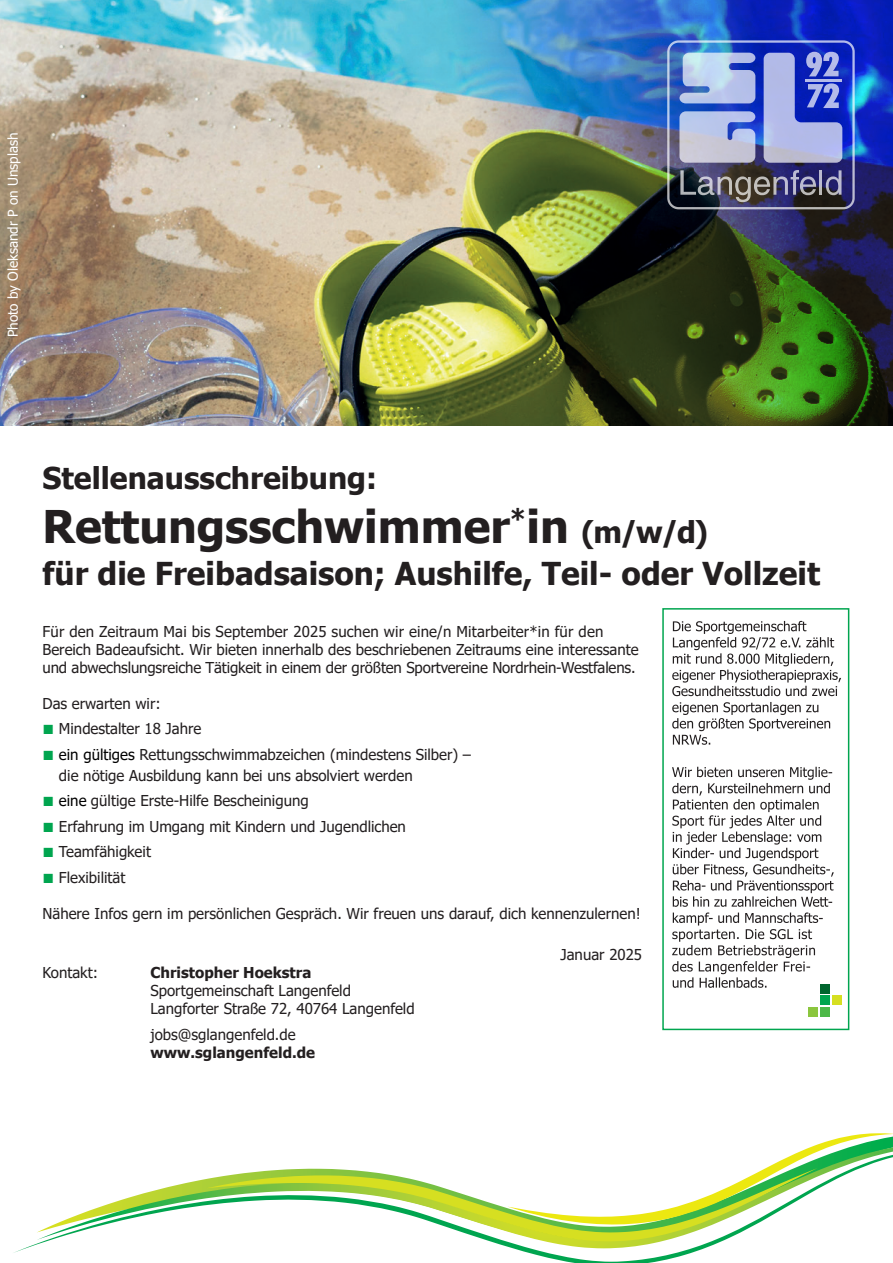
<style>
.page{position:relative;width:893px;height:1263px;background:#fff}
.page>*{position:absolute;margin:0;border:0;box-sizing:border-box;transform-origin:0 0}
.t1{font:700 45px "Tahoma";color:#231f20}
.t2{font:700 31.5px "Tahoma";color:#231f20}
.t3{font:700 30px "Tahoma";color:#231f20}
.t4{font:15px/18px "Tahoma";color:#231f20}
.t5{font:700 15px "Tahoma";color:#231f20}
.t6{font:13.5px "Tahoma";color:#fff}
.s1{font-size:30px}
.s2{font-size:19.5px;color:#00a54f}
.s3{color:#000}
</style>
<div class="page">
<img style="left:0;top:0;width:893px;height:425px">
<svg style="left:13px;top:1243px;width:692px;height:20px"></svg>
<svg style="left:37px;top:1178px;width:683px;height:70px"></svg>
<svg style="left:207px;top:1168px;width:550px;height:74px"></svg>
<svg style="left:507px;top:1133px;width:386px;height:91px"></svg>
<div style="left:667px;top:40px;width:188px;height:169px;border:2px solid #fff;border-radius:10px"></div>
<svg style="left:679px;top:53px;width:76px;height:50px;background:#a6bbe4"></svg>
<svg style="left:679px;top:111px;width:76px;height:52px;background:#b3bbdc"></svg>
<svg style="left:680px;top:170px;width:136px;height:32px;background:#514f60"></svg>
<hr style="left:819px;top:170px;width:3px;height:25px;background:#fff">
<svg style="left:826px;top:170px;width:15px;height:25px"></svg>
<svg style="left:764px;top:52px;width:78px;height:111px;background:#8691d8"></svg>
<div style="left:662px;top:608px;width:187px;height:422px;border:2px solid #00a54f"></div>
<div style="left:820px;top:995px;width:9px;height:9px;background:#00a54f"></div>
<div style="left:820px;top:984px;width:9px;height:9px;background:#00652e"></div>
<div style="left:832px;top:996px;width:9px;height:9px;background:#d6df21"></div>
<div style="left:808px;top:1007px;width:9px;height:9px;background:#8bc63e"></div>
<div style="left:820px;top:1007px;width:9px;height:9px;background:#4cb848"></div>
<svg style="left:672px;top:767px;width:162px;height:221px"></svg>
<svg style="left:672px;top:702px;width:158px;height:43px"></svg>
<svg style="left:672px;top:621px;width:169px;height:75px"></svg>
<p class="t6" style="left:4px;top:337px;width:206px;rotate:-90deg">Photo by Oleksandr P on Unsplash</p>
<h3 class="t3" style="left:43px;top:457px;width:336px">Stellenausschreibung:</h3>
<h1 class="t1" style="left:43px;top:495px;width:667px">Rettungsschwimmer<sup>*</sup>in <span class="s1">(m/w/d)</span></h1>
<h2 class="t2" style="left:43px;top:552px;width:779px">für die Freibadsaison; Aushilfe, Teil- oder Vollzeit</h2>
<p class="t4" style="left:43px;top:623px;width:598px">Für den Zeitraum Mai bis September 2025 suchen wir eine/n Mitarbeiter*in für den<br>Bereich Badeaufsicht. Wir bieten innerhalb des beschriebenen Zeitraums eine interessante und abwechslungsreiche Tätigkeit in einem der größten Sportvereine Nordrhein-Westfalens.</p>
<p class="t4" style="left:43px;top:695px;width:120px">Das erwarten wir:</p>
<p class="t4" style="left:43px;top:720px;width:160px"><span class="s2">■</span> Mindestalter 18 Jahre</p>
<p class="t4" style="left:59px;top:744px;width:414px;line-height:21px;text-indent:-16px"><span class="s2">■</span> <span class="s3">ein gültiges</span> Rettungsschwimmabzeichen (mindestens Silber) – die nötige Ausbildung kann bei uns absolviert werden</p>
<p class="t4" style="left:43px;top:792px;width:268px"><span class="s2">■</span> <span class="s3">eine</span> gültige Erste-Hilfe Bescheinigung</p>
<p class="t4" style="left:43px;top:818px;width:365px"><span class="s2">■</span> Erfahrung im Umgang mit Kindern und Jugendlichen</p>
<p class="t4" style="left:43px;top:843px;width:110px"><span class="s2">■</span> Teamfähigkeit</p>
<p class="t4" style="left:43px;top:869px;width:84px"><span class="s2">■</span> Flexibilität</p>
<p class="t4" style="left:43px;top:905px;width:600px">Nähere Infos gern im persönlichen Gespräch. Wir freuen uns darauf, dich kennenzulernen!</p>
<p class="t4" style="left:560px;top:947px;width:83px">Januar 2025</p>
<p class="t4" style="left:43px;top:965px;width:57px">Kontakt:</p>
<p class="t5" style="left:151px;top:962px;width:162px">Christopher Hoekstra</p>
<p class="t4" style="left:151px;top:983px;width:266px">Sportgemeinschaft Langenfeld<br>Langforter Straße 72, 40764 Langenfeld</p>
<p class="t4" style="left:151px;top:1026px;width:147px">jobs@sglangenfeld.de</p>
<p class="t5" style="left:151px;top:1042px;width:166px">www.sglangenfeld.de</p>
</div>
